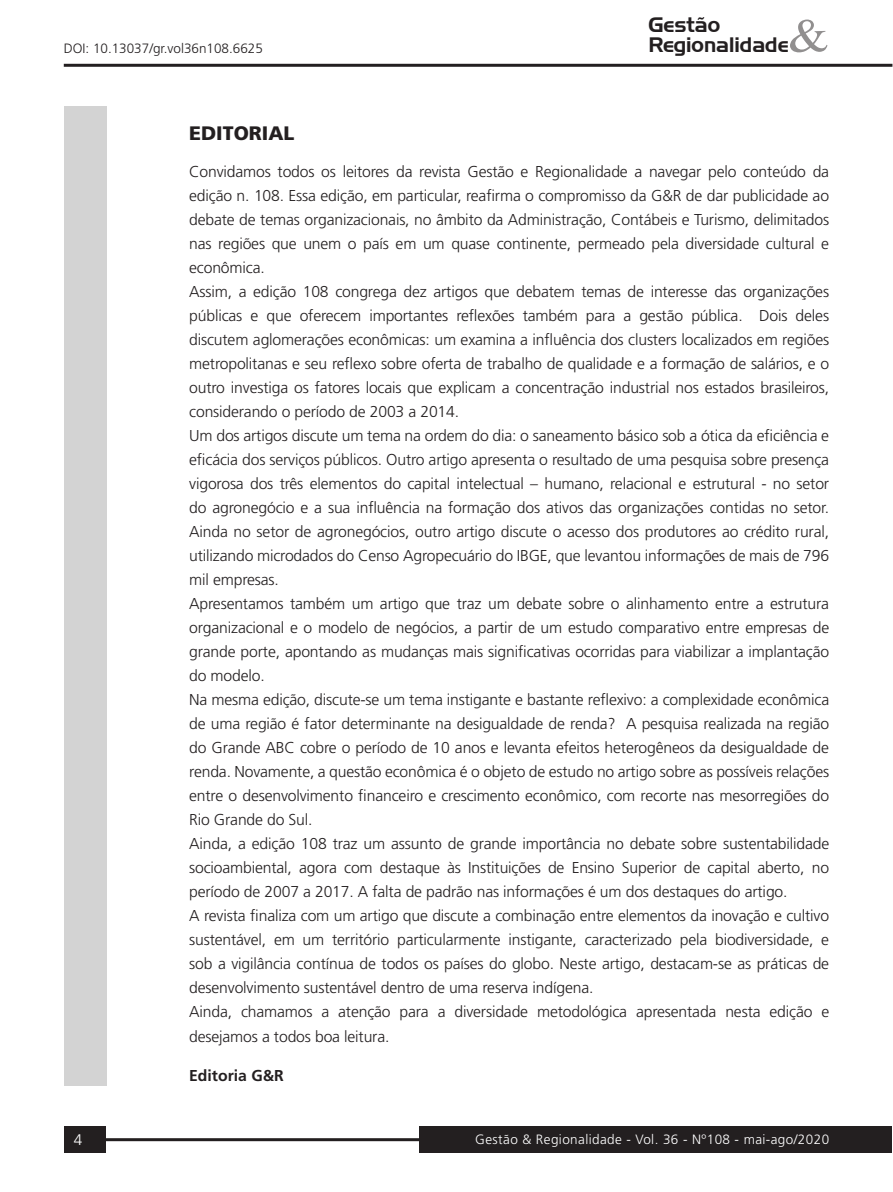
<style>
.page{position:relative;width:893px;height:1192px;background:#fff}
.page>*{position:absolute;margin:0;border:0;box-sizing:border-box;transform-origin:0 0}
.t1{font:20.4px "Handel Gothic BT";color:#231f20}
.Título{font:900 19.5px "Frutiger LT Std";color:#231f20}
.Editorial{font:300 15.75px/24px "Frutiger LT Std";letter-spacing:-.01em;color:#231f20;text-align:justify}
.Editorial-2{font:700 15.75px "Frutiger LT Std";color:#231f20}
.t2{font:300 15.3px "Frutiger LT Std";color:#fff}
.t3{font:300 13.5px "Frutiger LT Std";letter-spacing:.03em;color:#fff}
.t4{font:300 13.5px "Frutiger LT Std";color:#231f20}
</style>
<div class="page">
<hr style="left:64px;top:64px;width:828px;height:3px;background:#231f20">
<div style="left:65px;top:1126px;width:41px;height:27px;background:#231f20"></div>
<div style="left:419px;top:1126px;width:473px;height:27px;background:#231f20"></div>
<hr style="left:92px;top:1138px;width:331px;height:3px;background:#231f20">
<div style="left:64px;top:106px;width:42px;height:980px;background:#d3d3d3"></div>
<p class="t1" style="left:648px;top:13px;width:73px">Gestão</p>
<p class="t4" style="left:64px;top:40px;width:201px">DOI: 10.13037/gr.vol36n108.6625</p>
<p class="t1" style="left:648px;top:33px;width:141px">Regionalidade</p>
<p class="Título" style="left:189px;top:121px;width:107px">EDITORIAL</p>
<p class="Editorial" style="left:189px;top:160px;width:641px">Convidamos todos os leitores da revista Gestão e Regionalidade a navegar pelo conteúdo da edição n. 108. Essa edição, em particular, reafirma o compromisso da G&amp;R de dar publicidade ao debate de temas organizacionais, no âmbito da Administração, Contábeis e Turismo, delimitados nas regiões que unem o país em um quase continente, permeado pela diversidade cultural e econômica.</p>
<p class="Editorial" style="left:189px;top:280px;width:641px">Assim, a edição 108 congrega dez artigos que debatem temas de interesse das organizações públicas e que oferecem importantes reflexões também para a gestão pública. Dois deles discutem aglomerações econômicas: um examina a influência dos clusters localizados em regiões metropolitanas e seu reflexo sobre oferta de trabalho de qualidade e a formação de salários, e o outro investiga os fatores locais que explicam a concentração industrial nos estados brasileiros, considerando o período de 2003 a 2014.</p>
<p class="Editorial" style="left:189px;top:424px;width:641px">Um dos artigos discute um tema na ordem do dia: o saneamento básico sob a ótica da eficiência e eficácia dos serviços públicos. Outro artigo apresenta o resultado de uma pesquisa sobre presença vigorosa dos três elementos do capital intelectual – humano, relacional e estrutural - no setor do agronegócio e a sua influência na formação dos ativos das organizações contidas no setor.<br>Ainda no setor de agronegócios, outro artigo discute o acesso dos produtores ao crédito rural, utilizando microdados do Censo Agropecuário do IBGE, que levantou informações de mais de 796 mil empresas.</p>
<p class="Editorial" style="left:189px;top:592px;width:641px">Apresentamos também um artigo que traz um debate sobre o alinhamento entre a estrutura organizacional e o modelo de negócios, a partir de um estudo comparativo entre empresas de grande porte, apontando as mudanças mais significativas ocorridas para viabilizar a implantação do modelo.</p>
<p class="Editorial" style="left:189px;top:688px;width:641px">Na mesma edição, discute-se um tema instigante e bastante reflexivo: a complexidade econômica de uma região é fator determinante na desigualdade de renda? A pesquisa realizada na região do Grande ABC cobre o período de 10 anos e levanta efeitos heterogêneos da desigualdade de renda. Novamente, a questão econômica é o objeto de estudo no artigo sobre as possíveis relações entre o desenvolvimento financeiro e crescimento econômico, com recorte nas mesorregiões do Rio Grande do Sul.</p>
<p class="Editorial" style="left:189px;top:832px;width:641px">Ainda, a edição 108 traz um assunto de grande importância no debate sobre sustentabilidade socioambiental, agora com destaque às Instituições de Ensino Superior de capital aberto, no período de 2007 a 2017. A falta de padrão nas informações é um dos destaques do artigo.</p>
<p class="Editorial" style="left:189px;top:904px;width:641px">A revista finaliza com um artigo que discute a combinação entre elementos da inovação e cultivo sustentável, em um território particularmente instigante, caracterizado pela biodiversidade, e sob a vigilância contínua de todos os países do globo. Neste artigo, destacam-se as práticas de desenvolvimento sustentável dentro de uma reserva indígena.</p>
<p class="Editorial" style="left:189px;top:999px;width:641px;line-height:25.2px">Ainda, chamamos a atenção para a diversidade metodológica apresentada nesta edição e desejamos a todos boa leitura.</p>
<p class="Editorial-2" style="left:189px;top:1066px;width:96px">Editoria G&amp;R</p>
<p class="t2" style="left:74px;top:1131px;width:10px">4</p>
<p class="t3" style="left:475px;top:1132px;width:355px">Gestão &amp; Regionalidade - Vol. 36 - Nº108 - mai-ago/2020</p>
</div>
